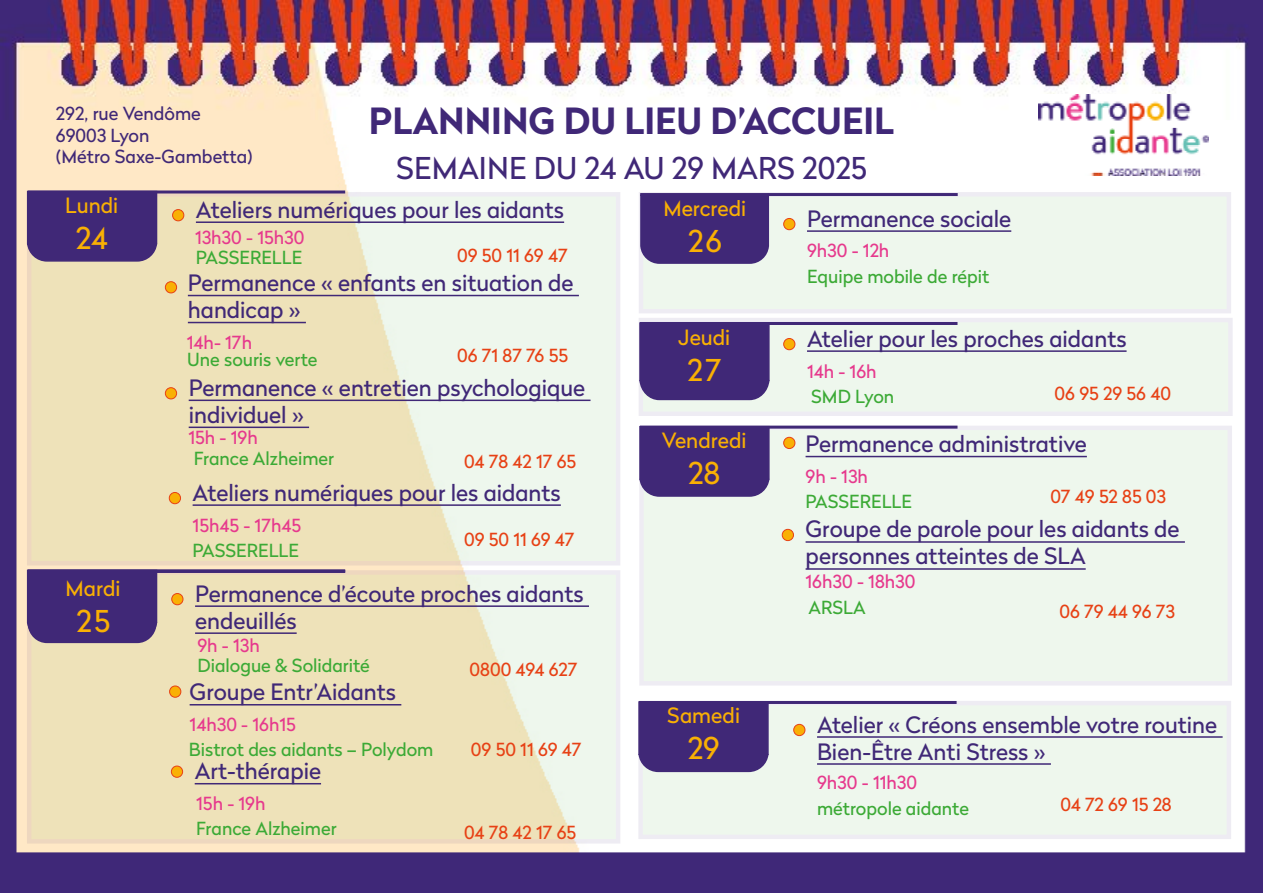
<style>
.page{position:relative;width:1263px;height:893px;background:#fff}
.page>*{position:absolute;margin:0;border:0;box-sizing:border-box;transform-origin:0 0}
.t1{font:700 36px "Radikal";color:#402877}
.t2{font:30px "Radikal";letter-spacing:.005em;color:#402877}
.t3{font:30px "Radikal";color:#f9b004}
.t4{font:22.5px/27px "Radikal";color:#402877}
.t5{font:21px "Radikal";color:#f9b004}
.t6{font:18px "Radikal";color:#3caa36}
.t7{font:18px "Radikal";color:#e74115}
.t8{font:18px "Radikal";color:#e6398d}
.t9{font:18px/21.6px "Radikal";color:#402877}
</style>
<div class="page">
<img style="left:0;top:0;width:1263px;height:893px">
<img style="left:1038px;top:95px;width:171px;height:81px">
<svg style="left:27px;top:192px;width:593px;height:373px;background:#ede9cd"></svg>
<div style="left:639px;top:318px;width:594px;height:98px;background:#eef7ed"></div>
<div style="left:639px;top:192px;width:592px;height:121px;background:#eef7ed"></div>
<div style="left:639px;top:426px;width:593px;height:260px;background:#eef7ed"></div>
<div style="left:638px;top:701px;width:593px;height:138px;background:#eef7ed"></div>
<svg style="left:27px;top:570px;width:593px;height:274px;background:#ede5c2"></svg>
<div style="left:640px;top:196px;width:129px;height:68px;background:#402877"></div>
<hr style="left:640px;top:193px;width:318px;height:3px;background:#402877">
<div style="left:638px;top:425px;width:132px;height:72px;background:#402877"></div>
<hr style="left:640px;top:426px;width:317px;height:3px;background:#402877">
<div style="left:638px;top:700px;width:131px;height:73px;background:#402877"></div>
<hr style="left:639px;top:701px;width:317px;height:3px;background:#402877">
<div style="left:638px;top:322px;width:132px;height:79px;background:#402877"></div>
<hr style="left:640px;top:322px;width:317px;height:3px;background:#402877">
<hr style="left:28px;top:570px;width:317px;height:3px;background:#402877">
<div style="left:26px;top:190px;width:132px;height:72px;background:#402877"></div>
<hr style="left:28px;top:190px;width:317px;height:3px;background:#402877">
<div style="left:26px;top:569px;width:132px;height:74px;background:#402877"></div>
<hr style="left:28px;top:569px;width:317px;height:3px;background:#402877">
<div style="left:173px;top:210px;width:11px;height:11px;background:#f9b004;border-radius:50%"></div>
<div style="left:172px;top:209px;width:12px;height:12px;border:1px solid #e74115;border-radius:50%"></div>
<hr style="left:196px;top:221px;width:368px;height:2px;background:#402877">
<div style="left:165px;top:388px;width:12px;height:11px;background:#f9b004;border-radius:50%"></div>
<div style="left:165px;top:387px;width:12px;height:12px;border:1px solid #e74115;border-radius:50%"></div>
<hr style="left:189px;top:400px;width:401px;height:1px;background:#402877">
<hr style="left:189px;top:427px;width:120px;height:1px;background:#402877">
<div style="left:169px;top:492px;width:12px;height:12px;background:#f9b004;border-radius:50%"></div>
<div style="left:169px;top:492px;width:12px;height:12px;border:1px solid #e74115;border-radius:50%"></div>
<hr style="left:193px;top:504px;width:368px;height:2px;background:#402877">
<div style="left:165px;top:282px;width:12px;height:11px;background:#f9b004;border-radius:50%"></div>
<div style="left:165px;top:281px;width:12px;height:12px;border:1px solid #e74115;border-radius:50%"></div>
<hr style="left:188px;top:295px;width:391px;height:1px;background:#402877">
<hr style="left:188px;top:322px;width:118px;height:1px;background:#402877">
<div style="left:170px;top:686px;width:11px;height:11px;background:#f9b004;border-radius:50%"></div>
<div style="left:169px;top:686px;width:12px;height:12px;border:1px solid #e74115;border-radius:50%"></div>
<hr style="left:190px;top:704px;width:211px;height:1px;background:#402877">
<div style="left:171px;top:766px;width:12px;height:11px;background:#f9b004;border-radius:50%"></div>
<div style="left:171px;top:766px;width:12px;height:12px;border:1px solid #e74115;border-radius:50%"></div>
<hr style="left:195px;top:783px;width:126px;height:1px;background:#402877">
<div style="left:172px;top:593px;width:11px;height:12px;background:#f9b004;border-radius:50%"></div>
<div style="left:171px;top:593px;width:12px;height:12px;border:1px solid #e74115;border-radius:50%"></div>
<hr style="left:195px;top:605px;width:394px;height:2px;background:#402877">
<hr style="left:195px;top:632px;width:102px;height:2px;background:#402877">
<div style="left:784px;top:218px;width:11px;height:12px;background:#f9b004;border-radius:50%"></div>
<div style="left:783px;top:218px;width:12px;height:12px;border:1px solid #e74115;border-radius:50%"></div>
<hr style="left:807px;top:230px;width:204px;height:2px;background:#402877">
<div style="left:784px;top:338px;width:11px;height:12px;background:#f9b004;border-radius:50%"></div>
<div style="left:783px;top:338px;width:12px;height:12px;border:1px solid #e74115;border-radius:50%"></div>
<hr style="left:807px;top:350px;width:319px;height:2px;background:#402877">
<div style="left:782px;top:529px;width:11px;height:12px;background:#f9b004;border-radius:50%"></div>
<div style="left:782px;top:529px;width:12px;height:12px;border:1px solid #e74115;border-radius:50%"></div>
<hr style="left:805px;top:541px;width:380px;height:2px;background:#402877">
<hr style="left:805px;top:568px;width:281px;height:2px;background:#402877">
<div style="left:794px;top:724px;width:11px;height:12px;background:#f9b004;border-radius:50%"></div>
<div style="left:793px;top:724px;width:12px;height:12px;border:1px solid #e74115;border-radius:50%"></div>
<hr style="left:817px;top:736px;width:405px;height:2px;background:#402877">
<hr style="left:817px;top:763px;width:234px;height:2px;background:#402877">
<div style="left:784px;top:437px;width:11px;height:12px;background:#f9b004;border-radius:50%"></div>
<div style="left:783px;top:437px;width:12px;height:12px;border:1px solid #e74115;border-radius:50%"></div>
<hr style="left:805px;top:456px;width:282px;height:1px;background:#402877">
<p class="t9" style="left:56px;top:102px;width:198px">292, rue Vendôme<br>69003 Lyon<br>(Métro Saxe-Gambetta)</p>
<h1 class="t1" style="left:369px;top:95px;width:527px">PLANNING DU LIEU D’ACCUEIL</h1>
<h2 class="t2" style="left:396px;top:147px;width:472px">SEMAINE DU 24 AU 29 MARS 2025</h2>
<p class="t5" style="left:65px;top:190px;width:54px">Lundi</p>
<h2 class="t3" style="left:76px;top:217px;width:34px">24</h2>
<p class="t5" style="left:66px;top:574px;width:56px">Mardi</p>
<h2 class="t3" style="left:75px;top:600px;width:37px">25</h2>
<p class="t4" style="left:196px;top:195px;width:370px">Ateliers numériques pour les aidants</p>
<p class="t8" style="left:195px;top:224px;width:111px">13h30 - 15h30</p>
<p class="t6" style="left:196px;top:244px;width:108px">PASSERELLE</p>
<p class="t7" style="left:457px;top:242px;width:112px">09 50 11 69 47</p>
<p class="t4" style="left:188px;top:268px;width:387px">Permanence « enfants en situation de handicap »</p>
<p class="t8" style="left:187px;top:329px;width:67px">14h- 17h</p>
<p class="t6" style="left:187px;top:346px;width:132px">Une souris verte</p>
<p class="t7" style="left:457px;top:342px;width:112px">06 71 87 76 55</p>
<p class="t4" style="left:189px;top:373px;width:398px">Permanence « entretien psychologique individuel »</p>
<p class="t8" style="left:189px;top:424px;width:71px">15h - 19h</p>
<p class="t6" style="left:194px;top:446px;width:142px">France Alzheimer</p>
<p class="t7" style="left:464px;top:449px;width:114px">04 78 42 17 65</p>
<p class="t4" style="left:193px;top:478px;width:370px">Ateliers numériques pour les aidants</p>
<p class="t8" style="left:193px;top:512px;width:110px">15h45 - 17h45</p>
<p class="t6" style="left:193px;top:537px;width:108px">PASSERELLE</p>
<p class="t7" style="left:464px;top:526px;width:112px">09 50 11 69 47</p>
<p class="t4" style="left:195px;top:579px;width:390px">Permanence d’écoute proches aidants endeuillés</p>
<p class="t8" style="left:197px;top:633px;width:64px">9h - 13h</p>
<p class="t6" style="left:197px;top:653px;width:174px">Dialogue &amp; Solidarité</p>
<p class="t7" style="left:469px;top:657px;width:109px">0800 494 627</p>
<p class="t4" style="left:190px;top:677px;width:208px">Groupe Entr’Aidants</p>
<p class="t8" style="left:190px;top:712px;width:108px">14h30 - 16h15</p>
<p class="t6" style="left:189px;top:737px;width:246px">Bistrot des aidants – Polydom</p>
<p class="t7" style="left:471px;top:737px;width:112px">09 50 11 69 47</p>
<p class="t4" style="left:195px;top:756px;width:128px">Art-thérapie</p>
<p class="t8" style="left:196px;top:790px;width:71px">15h - 19h</p>
<p class="t6" style="left:196px;top:816px;width:142px">France Alzheimer</p>
<p class="t7" style="left:464px;top:820px;width:114px">04 78 42 17 65</p>
<p class="t5" style="left:663px;top:193px;width:84px">Mercredi</p>
<h2 class="t3" style="left:687px;top:220px;width:37px">26</h2>
<p class="t5" style="left:678px;top:323px;width:54px">Jeudi</p>
<h2 class="t3" style="left:686px;top:349px;width:37px">27</h2>
<p class="t5" style="left:662px;top:425px;width:86px">Vendredi</p>
<h2 class="t3" style="left:688px;top:451px;width:33px">28</h2>
<p class="t5" style="left:667px;top:700px;width:74px">Samedi</p>
<h2 class="t3" style="left:688px;top:727px;width:33px">29</h2>
<p class="t4" style="left:807px;top:204px;width:206px">Permanence sociale</p>
<p class="t8" style="left:807px;top:238px;width:84px">9h30 - 12h</p>
<p class="t6" style="left:807px;top:263px;width:184px">Equipe mobile de répit</p>
<p class="t4" style="left:807px;top:324px;width:321px">Atelier pour les proches aidants</p>
<p class="t8" style="left:807px;top:358px;width:71px">14h - 16h</p>
<p class="t6" style="left:811px;top:383px;width:84px">SMD Lyon</p>
<p class="t7" style="left:1054px;top:380px;width:118px">06 95 29 56 40</p>
<p class="t4" style="left:805px;top:429px;width:283px">Permanence administrative</p>
<p class="t8" style="left:805px;top:464px;width:64px">9h - 13h</p>
<p class="t6" style="left:805px;top:489px;width:108px">PASSERELLE</p>
<p class="t7" style="left:1050px;top:484px;width:117px">07 49 52 85 03</p>
<p class="t4" style="left:805px;top:515px;width:375px">Groupe de parole pour les aidants de personnes atteintes de SLA</p>
<p class="t8" style="left:805px;top:569px;width:111px">16h30 - 18h30</p>
<p class="t6" style="left:808px;top:595px;width:59px">ARSLA</p>
<p class="t7" style="left:1059px;top:599px;width:117px">06 79 44 96 73</p>
<p class="t4" style="left:817px;top:710px;width:402px">Atelier « Créons ensemble votre routine<br>Bien-Être Anti Stress »</p>
<p class="t8" style="left:817px;top:770px;width:102px">9h30 - 11h30</p>
<p class="t6" style="left:817px;top:795px;width:153px">métropole aidante</p>
<p class="t7" style="left:1060px;top:792px;width:113px">04 72 69 15 28</p>
</div>
